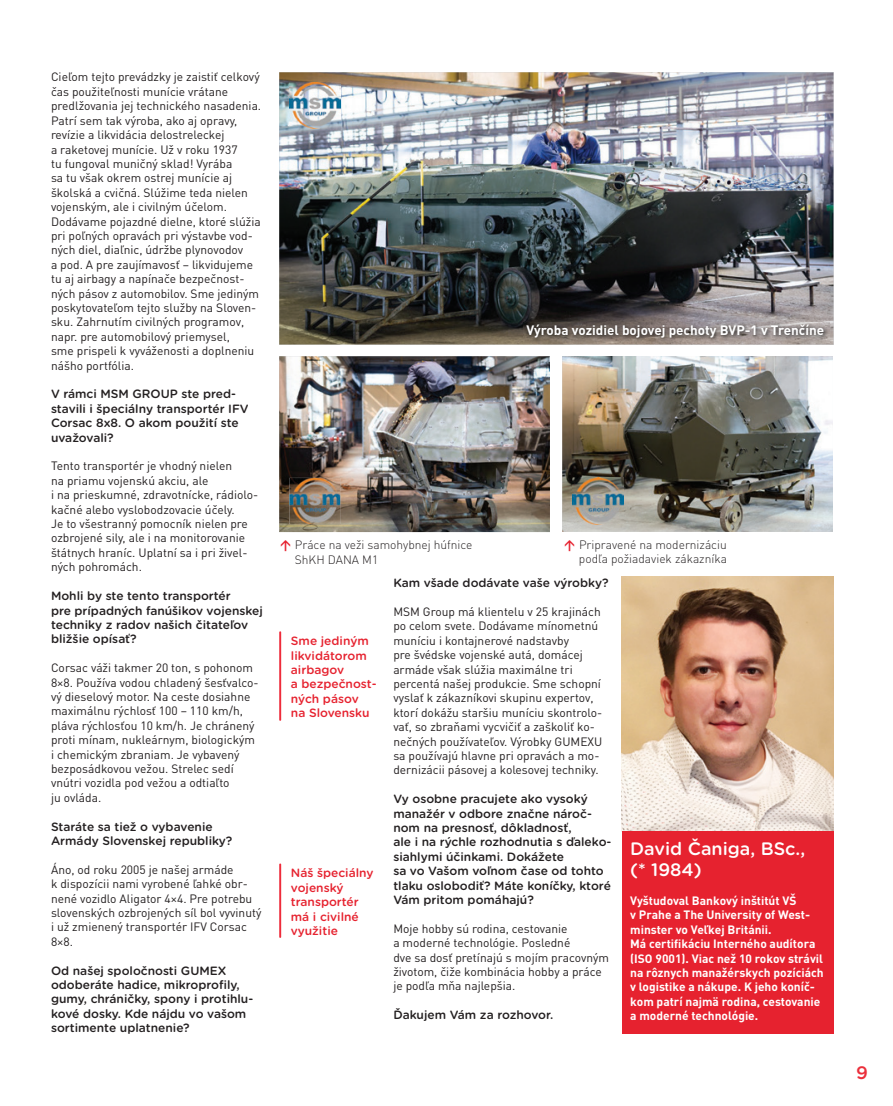
<style>
.page{position:relative;width:893px;height:1106px;background:#fff}
.page>*{position:absolute;margin:0;border:0;box-sizing:border-box;transform-origin:0 0}
.t1{font:500 18px/21.6px "Gotham Rounded";color:#fff}
.t2{font:500 18px "Gotham Rounded";color:#eb2f3b}
.t3{font:700 13.5px "DIN Pro";color:#fff}
.t4{font:12px/14.4px "DIN Pro";color:#231f20}
.t5{font:500 12px/14.4px "Gotham Rounded";color:#231f20}
.t6{font:700 12px/14.4px "DIN Pro";color:#fff}
.t7{font:500 12px/14.4px "Gotham Rounded";color:#e6222f}
.t8{font:300 12px/14.4px "DIN Pro";color:#231f20}
.s1{font-weight:700;color:#e6222f}
</style>
<div class="page">
<hr style="left:279px;top:863px;width:2px;height:74px;background:#ee2c3b">
<img style="left:621px;top:576px;width:212px;height:254px">
<div style="left:621px;top:830px;width:212px;height:203px;background:#e6222f"></div>
<hr style="left:279px;top:631px;width:2px;height:89px;background:#ee2c3b">
<img style="left:279px;top:72px;width:554px;height:272px">
<img style="left:279px;top:356px;width:271px;height:176px">
<img style="left:562px;top:356px;width:271px;height:176px">
<img style="left:523px;top:322px;width:306px;height:22px">
<img style="left:289px;top:478px;width:51px;height:46px">
<img style="left:290px;top:82px;width:51px;height:46px">
<img style="left:573px;top:478px;width:50px;height:46px">
<p class="t4" style="left:51px;top:69px;width:212px">Cieľom tejto prevádzky je zaistiť celkový čas použiteľnosti munície vrátane predlžovania jej technického nasadenia.<br>Patrí sem tak výroba, ako aj opravy, revízie a likvidácia delostreleckej<br>a raketovej munície. Už v roku 1937<br>tu fungoval muničný sklad! Vyrába<br>sa tu však okrem ostrej munície aj školská a cvičná. Slúžime teda nielen vojenským, ale i civilným účelom.<br>Dodávame pojazdné dielne, ktoré slúžia pri poľných opravách pri výstavbe vod&shy;ných diel, diaľnic, údržbe plynovodov<br>a pod. A pre zaujímavosť – likvidujeme tu aj airbagy a napínače bezpečnost&shy;ných pásov z automobilov. Sme jediným poskytovateľom tejto služby na Sloven&shy;sku. Zahrnutím civilných programov, napr. pre automobilový priemysel,<br>sme prispeli k vyváženosti a doplneniu nášho portfólia.</p>
<p class="t5" style="left:51px;top:386px;width:199px">V rámci MSM GROUP ste pred&shy;stavili i špeciálny transportér IFV<br>Corsac 8x8. O akom použití ste uvažovali?</p>
<p class="t4" style="left:51px;top:458px;width:209px">Tento transportér je vhodný nielen<br>na priamu vojenskú akciu, ale<br>i na prieskumné, zdravotnícke, rádiolo&shy;kačné alebo vyslobodzovacie účely.<br>Je to všestranný pomocník nielen pre ozbrojené sily, ale i na monitorovanie štátnych hraníc. Uplatní sa i pri živel&shy;ných pohromách.</p>
<p class="t5" style="left:51px;top:588px;width:213px">Mohli by ste tento transportér<br>pre prípadných fanúšikov vojenskej techniky z radov našich čitateľov bližšie opísať?</p>
<p class="t4" style="left:51px;top:660px;width:209px">Corsac váži takmer 20 ton, s pohonom 8×8. Používa vodou chladený šesťvalco&shy;vý dieselový motor. Na ceste dosiahne maximálnu rýchlosť 100 – 110 km/h, pláva rýchlosťou 10 km/h. Je chránený proti mínam, nukleárnym, biologickým i chemickým zbraniam. Je vybavený bezposádkovou vežou. Strelec sedí vnútri vozidla pod vežou a odtiaľto<br>ju ovláda.</p>
<p class="t5" style="left:51px;top:818px;width:183px">Staráte sa tiež o vybavenie<br>Armády Slovenskej republiky?</p>
<p class="t4" style="left:51px;top:861px;width:212px">Áno, od roku 2005 je našej armáde<br>k dispozícii nami vyrobené ľahké obr&shy;nené vozidlo Aligator 4×4. Pre potrebu slovenských ozbrojených síl bol vyvinutý i už zmienený transportér IFV Corsac<br>8×8.</p>
<p class="t5" style="left:51px;top:962px;width:204px">Od našej spoločnosti GUMEX odoberáte hadice, mikroprofily, gumy, chráničky, spony i protihlu&shy;kové dosky. Kde nájdu vo vašom sortimente uplatnenie?</p>
<p class="t3" style="left:526px;top:320px;width:299px">Výroba vozidiel bojovej pechoty BVP-1 v Trenčíne</p>
<p class="t8" style="left:295px;top:537px;width:179px;text-indent:-15px"><span class="s1">↑</span> Práce na veži samohybnej húfnice<br>ShKH DANA M1</p>
<p class="t8" style="left:564px;top:537px;width:165px;text-align:right"><span class="s1">↑</span> Pripravené na modernizáciu podľa požiadaviek zákazníka</p>
<p class="t7" style="left:291px;top:633px;width:87px">Sme jediným likvidátorom airbagov<br>a bezpečnost&shy;ných pásov<br>na Slovensku</p>
<p class="t7" style="left:291px;top:865px;width:84px">Náš špeciálny vojenský transportér má i civilné využitie</p>
<p class="t5" style="left:393px;top:575px;width:217px">Kam všade dodávate vaše výrobky?</p>
<p class="t4" style="left:393px;top:604px;width:211px">MSM Group má klientelu v 25 krajinách po celom svete. Dodávame mínometnú muníciu i kontajnerové nadstavby<br>pre švédske vojenské autá, domácej armáde však slúžia maximálne tri percentá našej produkcie. Sme schopní vyslať k zákazníkovi skupinu expertov, ktorí dokážu staršiu muníciu skontrolo&shy;vať, so zbraňami vycvičiť a zaškoliť ko&shy;nečných používateľov. Výrobky GUMEXU sa používajú hlavne pri opravách a mo&shy;dernizácii pásovej a kolesovej techniky.</p>
<p class="t5" style="left:393px;top:791px;width:220px">Vy osobne pracujete ako vysoký manažér v odbore značne nároč&shy;nom na presnosť, dôkladnosť,<br>ale i na rýchle rozhodnutia s ďaleko&shy;siahlymi účinkami. Dokážete<br>sa vo Vašom voľnom čase od tohto tlaku oslobodiť? Máte koníčky, ktoré<br>Vám pritom pomáhajú?</p>
<p class="t4" style="left:393px;top:920px;width:217px">Moje hobby sú rodina, cestovanie<br>a moderné technológie. Posledné<br>dve sa dosť pretínajú s mojím pracovným životom, čiže kombinácia hobby a práce je podľa mňa najlepšia.</p>
<p class="t5" style="left:393px;top:1007px;width:161px">Ďakujem Vám za rozhovor.</p>
<h1 class="t1" style="left:630px;top:836px;width:177px">David Čaniga, BSc., (* 1984)</h1>
<p class="t6" style="left:630px;top:893px;width:195px">Vyštudoval Bankový inštitút VŠ<br>v Prahe a The University of West&shy;minster vo Veľkej Británii.<br>Má certifikáciu Interného audítora (ISO 9001). Viac než 10 rokov strávil na rôznych manažérskych pozíciách v logistike a nákupe. K jeho koníč&shy;kom patrí najmä rodina, cestovanie a moderné technológie.</p>
<h1 class="t2" style="left:856px;top:1060px;width:13px">9</h1>
</div>
